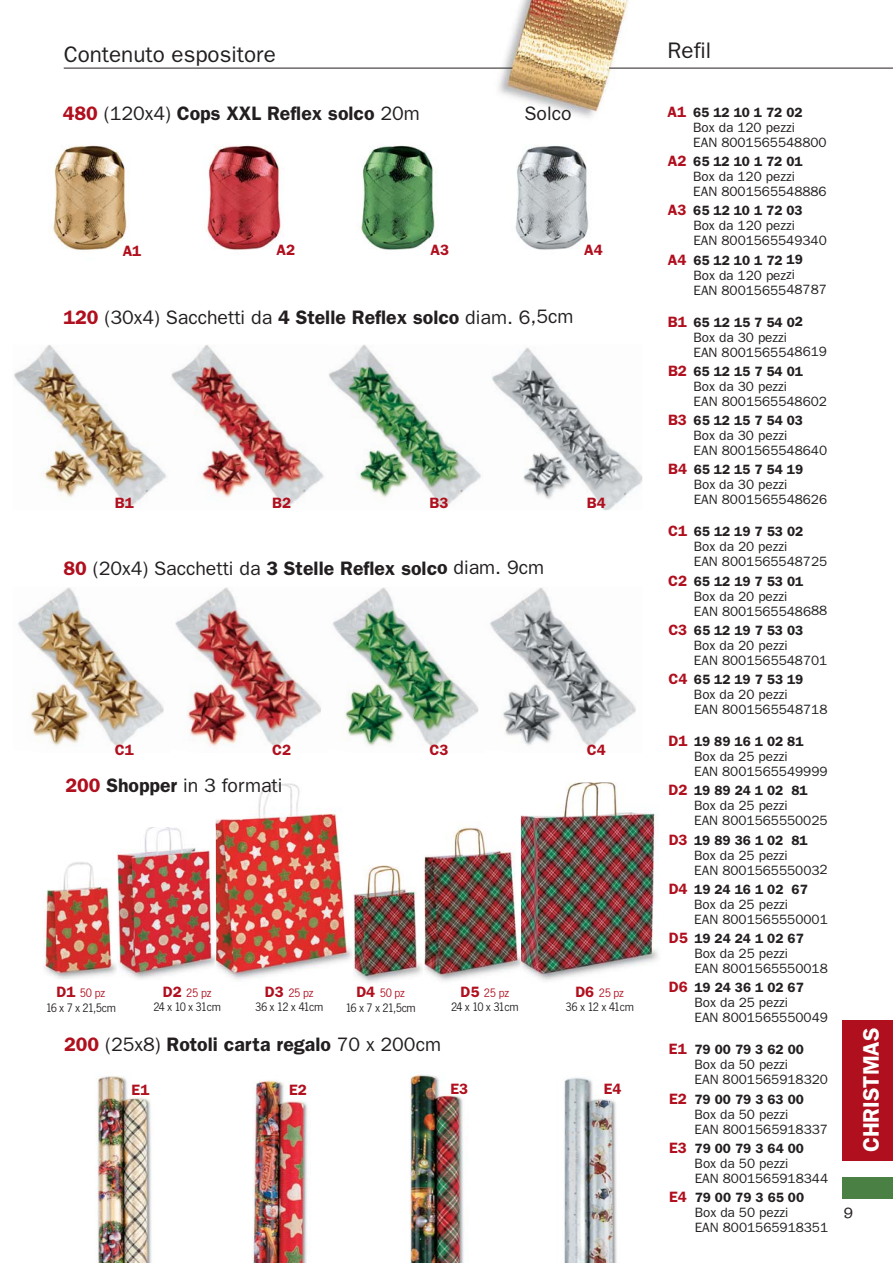
<style>
.page{position:relative;width:893px;height:1263px;background:#fff}
.page>*{position:absolute;margin:0;border:0;box-sizing:border-box;transform-origin:0 0}
.t1{font:22.5px "Frankfurt Gothic Plain";color:#231f20}
.t2{font:700 22.5px "Frankfurt Gothic";color:#fff}
.t3{font:19.5px "Frankfurt Gothic Plain";color:#231f20}
.t4{font:700 19.5px "Frankfurt Gothic";color:#231f20}
.t5{font:700 15px "Frankfurt Gothic";color:#b00f1e}
.t6{font:15px "Memorandum Plain";color:#231f20}
.t7{font:13.5px/15px "Frankfurt Gothic Plain";color:#231f20}
.t8{font:700 13.5px "Frankfurt Gothic";color:#231f20}
.t9{font:12.75px/14.2px "News Got T";letter-spacing:-.03em;color:#231f20;text-align:center}
.s1{color:#b00f1e}
.s2{font-family:"Frankfurt Gothic Plain";font-weight:400}
.s3{font-family:"Frankfurt Gothic";font-weight:700;color:#b00f1e}
.s4{font-family:"Frankfurt Gothic";font-weight:700}
.s5{font-family:"Frankfurt Gothic";font-weight:700;font-size:15px;color:#b00f1e}
.s6{font-size:15px;color:#b00f1e}
</style>
<div class="page">
<img style="left:216px;top:783px;width:137px;height:197px">
<img style="left:43px;top:862px;width:74px;height:118px">
<img style="left:117px;top:827px;width:99px;height:152px">
<img style="left:353px;top:865px;width:70px;height:118px">
<img style="left:424px;top:821px;width:97px;height:161px">
<img style="left:521px;top:782px;width:137px;height:199px">
<img style="left:489px;top:0;width:166px;height:118px">
<img style="left:96px;top:1076px;width:56px;height:187px">
<img style="left:253px;top:1080px;width:56px;height:183px">
<img style="left:410px;top:1074px;width:54px;height:189px">
<img style="left:564px;top:1077px;width:53px;height:186px">
<img style="left:18px;top:587px;width:618px;height:160px">
<img style="left:14px;top:345px;width:628px;height:165px">
<img style="left:53px;top:145px;width:74px;height:105px">
<img style="left:206px;top:145px;width:77px;height:105px">
<img style="left:361px;top:145px;width:77px;height:105px">
<img style="left:515px;top:145px;width:74px;height:105px">
<div style="left:842px;top:1021px;width:51px;height:140px;background:#b00f1e"></div>
<hr style="left:64px;top:68px;width:448px;height:1px;background:#231f20">
<hr style="left:609px;top:68px;width:284px;height:1px;background:#231f20">
<div style="left:842px;top:1178px;width:51px;height:21px;background:#4b8044"></div>
<h1 class="t1" style="left:64px;top:46px;width:214px">Contenuto espositore</h1>
<h2 class="t4" style="left:63px;top:106px;width:358px"><span class="s1">480</span> <span class="s2">(120x4)</span> Cops XXL Reflex solco <span class="s2">20m</span></h2>
<h2 class="t3" style="left:524px;top:107px;width:49px">Solco</h2>
<p class="t5" style="left:123px;top:245px;width:20px">A1</p>
<p class="t5" style="left:276px;top:245px;width:20px">A2</p>
<p class="t5" style="left:430px;top:245px;width:20px">A3</p>
<p class="t5" style="left:584px;top:245px;width:20px">A4</p>
<h2 class="t3" style="left:64px;top:310px;width:511px"><span class="s3">120</span> (30x4) Sacchetti da <span class="s4">4 Stelle Reflex solco</span> diam. 6,5cm</h2>
<p class="t5" style="left:115px;top:498px;width:20px">B1</p>
<p class="t5" style="left:272px;top:498px;width:20px">B2</p>
<p class="t5" style="left:429px;top:498px;width:20px">B3</p>
<p class="t5" style="left:587px;top:498px;width:20px">B4</p>
<h2 class="t3" style="left:64px;top:561px;width:482px"><span class="s3">80</span> (20x4) Sacchetti da <span class="s4">3 Stelle Reflex solco</span> diam. 9cm</h2>
<p class="t5" style="left:115px;top:744px;width:20px">C1</p>
<p class="t5" style="left:272px;top:744px;width:20px">C2</p>
<p class="t5" style="left:429px;top:744px;width:20px">C3</p>
<p class="t5" style="left:587px;top:744px;width:20px">C4</p>
<h2 class="t3" style="left:65px;top:778px;width:219px"><span class="s3">200</span> <span class="s4">Shopper</span> in 3 formati</h2>
<p class="t9" style="left:46px;top:985px;width:72px;line-height:15px"><span class="s5">D1</span> <span class="s1">50 pz<br></span>16 x 7 x 21,5cm</p>
<p class="t9" style="left:153px;top:985px;width:69px"><span class="s5">D2</span> <span class="s1">25 pz<br></span>24 x 10 x 31cm</p>
<p class="t9" style="left:255px;top:985px;width:70px"><span class="s5">D3</span> <span class="s1">25 pz<br></span>36 x 12 x 41cm</p>
<p class="t9" style="left:345px;top:985px;width:72px;line-height:15px"><span class="s5">D4</span> <span class="s1">50 pz<br></span>16 x 7 x 21,5cm</p>
<p class="t9" style="left:451px;top:985px;width:69px"><span class="s5">D5</span> <span class="s1">25 pz<br></span>24 x 10 x 31cm</p>
<p class="t9" style="left:565px;top:985px;width:70px"><span class="s5">D6</span> <span class="s1">25 pz<br></span>36 x 12 x 41cm</p>
<h2 class="t4" style="left:64px;top:1038px;width:378px"><span class="s1">200</span> <span class="s2">(25x8)</span> Rotoli carta regalo <span class="s2">70 x 200cm</span></h2>
<p class="t5" style="left:132px;top:1085px;width:19px">E1</p>
<p class="t5" style="left:289px;top:1084px;width:19px">E2</p>
<p class="t5" style="left:451px;top:1084px;width:19px">E3</p>
<p class="t5" style="left:604px;top:1084px;width:19px">E4</p>
<h1 class="t1" style="left:668px;top:43px;width:45px">Refil</h1>
<p class="t8" style="left:668px;top:108px;width:136px"><span class="s6">A1</span> 65 12 10 1 72 02</p>
<p class="t7" style="left:693px;top:121px;width:135px">Box da 120 pezzi<br>EAN 8001565548800</p>
<p class="t8" style="left:668px;top:157px;width:136px"><span class="s6">A2</span> 65 12 10 1 72 01</p>
<p class="t7" style="left:693px;top:170px;width:135px">Box da 120 pezzi<br>EAN 8001565548886</p>
<p class="t8" style="left:668px;top:206px;width:136px"><span class="s6">A3</span> 65 12 10 1 72 03</p>
<p class="t7" style="left:693px;top:219px;width:135px">Box da 120 pezzi<br>EAN 8001565549340</p>
<p class="t8" style="left:668px;top:255px;width:136px"><span class="s6">A4</span> 65 12 10 1 72 19</p>
<p class="t7" style="left:693px;top:269px;width:135px">Box da 120 pezzi<br>EAN 8001565548787</p>
<p class="t8" style="left:668px;top:317px;width:136px"><span class="s6">B1</span> 65 12 15 7 54 02</p>
<p class="t7" style="left:693px;top:331px;width:135px">Box da 30 pezzi<br>EAN 8001565548619</p>
<p class="t8" style="left:668px;top:367px;width:136px"><span class="s6">B2</span> 65 12 15 7 54 01</p>
<p class="t7" style="left:693px;top:380px;width:135px">Box da 30 pezzi<br>EAN 8001565548602</p>
<p class="t8" style="left:668px;top:416px;width:136px"><span class="s6">B3</span> 65 12 15 7 54 03</p>
<p class="t7" style="left:693px;top:429px;width:135px">Box da 30 pezzi<br>EAN 8001565548640</p>
<p class="t8" style="left:668px;top:465px;width:136px"><span class="s6">B4</span> 65 12 15 7 54 19</p>
<p class="t7" style="left:694px;top:478px;width:135px">Box da 30 pezzi<br>EAN 8001565548626</p>
<p class="t8" style="left:668px;top:527px;width:136px"><span class="s6">C1</span> 65 12 19 7 53 02</p>
<p class="t7" style="left:694px;top:540px;width:135px">Box da 20 pezzi<br>EAN 8001565548725</p>
<p class="t8" style="left:668px;top:576px;width:136px"><span class="s6">C2</span> 65 12 19 7 53 01</p>
<p class="t7" style="left:694px;top:590px;width:135px">Box da 20 pezzi<br>EAN 8001565548688</p>
<p class="t8" style="left:668px;top:626px;width:136px"><span class="s6">C3</span> 65 12 19 7 53 03</p>
<p class="t7" style="left:694px;top:639px;width:135px">Box da 20 pezzi<br>EAN 8001565548701</p>
<p class="t8" style="left:668px;top:675px;width:136px"><span class="s6">C4</span> 65 12 19 7 53 19</p>
<p class="t7" style="left:694px;top:688px;width:135px">Box da 20 pezzi<br>EAN 8001565548718</p>
<p class="t8" style="left:668px;top:737px;width:136px"><span class="s6">D1</span> 19 89 16 1 02 81</p>
<p class="t7" style="left:694px;top:750px;width:135px">Box da 25 pezzi<br>EAN 8001565549999</p>
<p class="t8" style="left:668px;top:786px;width:141px"><span class="s6">D2</span> 19 89 24 1 02 81</p>
<p class="t7" style="left:694px;top:799px;width:135px">Box da 25 pezzi<br>EAN 8001565550025</p>
<p class="t8" style="left:669px;top:835px;width:141px"><span class="s6">D3</span> 19 89 36 1 02 81</p>
<p class="t7" style="left:694px;top:849px;width:135px">Box da 25 pezzi<br>EAN 8001565550032</p>
<p class="t8" style="left:669px;top:885px;width:141px"><span class="s6">D4</span> 19 24 16 1 02 67</p>
<p class="t7" style="left:694px;top:898px;width:135px">Box da 25 pezzi<br>EAN 8001565550001</p>
<p class="t8" style="left:669px;top:934px;width:136px"><span class="s6">D5</span> 19 24 24 1 02 67</p>
<p class="t7" style="left:694px;top:947px;width:135px">Box da 25 pezzi<br>EAN 8001565550018</p>
<p class="t8" style="left:669px;top:983px;width:136px"><span class="s6">D6</span> 19 24 36 1 02 67</p>
<p class="t7" style="left:694px;top:997px;width:135px">Box da 25 pezzi<br>EAN 8001565550049</p>
<p class="t8" style="left:669px;top:1045px;width:136px"><span class="s6">E1</span> 79 00 79 3 62 00</p>
<p class="t7" style="left:694px;top:1059px;width:135px">Box da 50 pezzi<br>EAN 8001565918320</p>
<p class="t8" style="left:669px;top:1094px;width:136px"><span class="s6">E2</span> 79 00 79 3 63 00</p>
<p class="t7" style="left:694px;top:1108px;width:135px">Box da 50 pezzi<br>EAN 8001565918337</p>
<p class="t8" style="left:669px;top:1144px;width:136px"><span class="s6">E3</span> 79 00 79 3 64 00</p>
<p class="t7" style="left:695px;top:1157px;width:135px">Box da 50 pezzi<br>EAN 8001565918344</p>
<p class="t8" style="left:669px;top:1193px;width:136px"><span class="s6">E4</span> 79 00 79 3 65 00</p>
<p class="t7" style="left:695px;top:1206px;width:135px">Box da 50 pezzi<br>EAN 8001565918351</p>
<h1 class="t2" style="left:863px;top:1152px;width:126px;rotate:-90deg">CHRISTMAS</h1>
<p class="t6" style="left:843px;top:1204px;width:11px">9</p>
</div>
